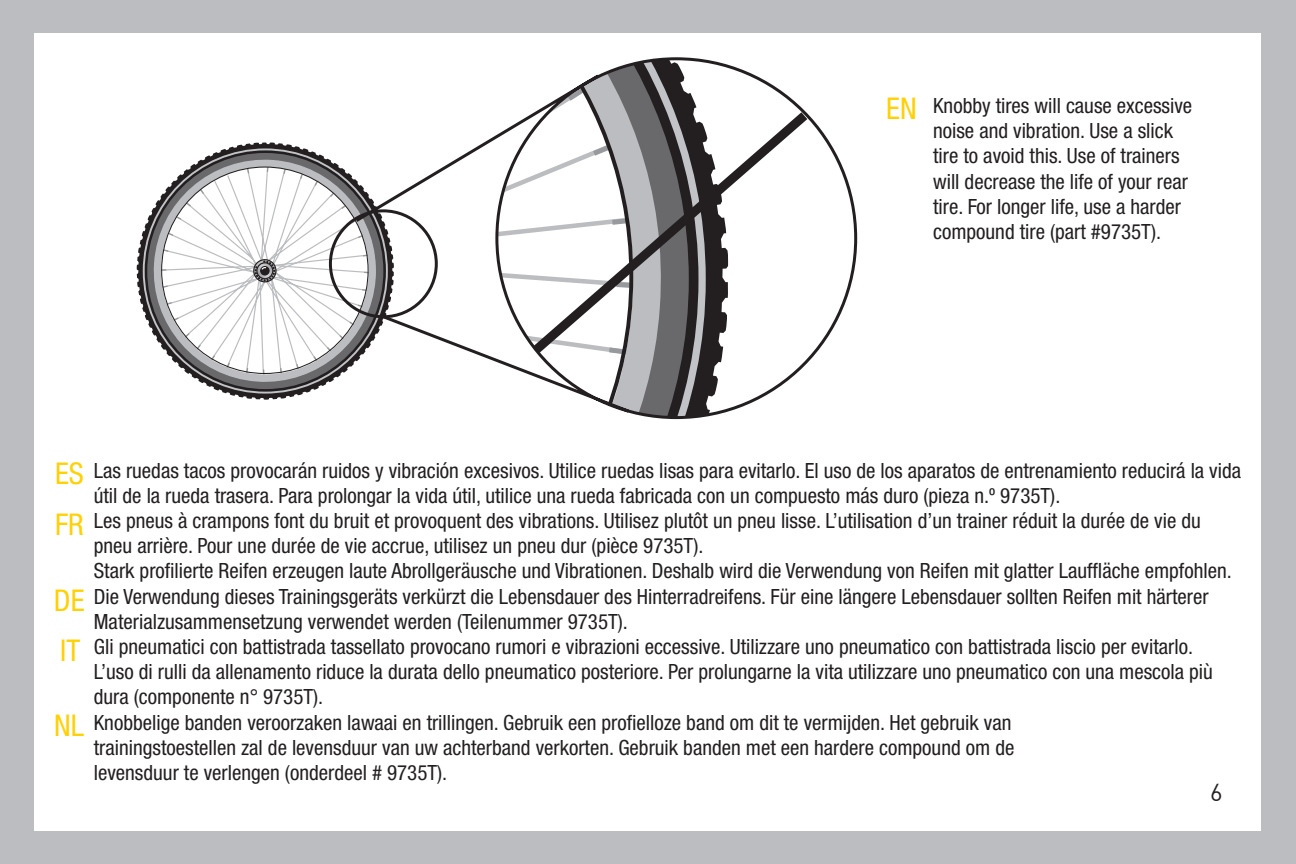
<style>
.page{position:relative;width:1296px;height:864px;background:#bcbdc0}
.page>*{position:absolute;margin:0;border:0;box-sizing:border-box;transform-origin:0 0}
.t1{font:condensed 30px/50.7px "Helvetica Neue LT Std";color:#fed105}
.t2{font:24px "DIN";color:#231f20}
.t3{font:condensed 21px/25.2px "Helvetica Neue LT Std";color:#231f20}
</style>
<div class="page">
<div style="left:35px;top:33px;width:1226px;height:798px;background:#fff"></div>
<svg style="left:137px;top:143px;width:180px;height:257px"></svg>
<svg style="left:147px;top:153px;width:176px;height:236px"></svg>
<svg style="left:150px;top:156px;width:191px;height:230px"></svg>
<svg style="left:160px;top:166px;width:192px;height:209px"></svg>
<svg style="left:352px;top:57px;width:506px;height:363px"></svg>
<svg style="left:523px;top:103px;width:294px;height:260px"></svg>
<h1 class="t1" style="left:886px;top:83px;width:32px">EN</h1>
<p class="t3" style="left:933px;top:93px;width:261px">Knobby tires will cause excessive noise and vibration. Use a slick tire to avoid this. Use of trainers will decrease the life of your rear tire. For longer life, use a harder compound tire (part #9735T).</p>
<h1 class="t1" style="left:55px;top:448px;width:30px">ES<br>FR</h1>
<h1 class="t1" style="left:54px;top:574px;width:32px">DE<br>IT</h1>
<h1 class="t1" style="left:54px;top:700px;width:31px">NL</h1>
<p class="t3" style="left:94px;top:457px;width:1149px">Las ruedas tacos provocarán ruidos y vibración excesivos. Utilice ruedas lisas para evitarlo. El uso de los aparatos de entrenamiento reducirá la vida útil de la rueda trasera. Para prolongar la vida útil, utilice una rueda fabricada con un compuesto más duro (pieza n.º 9735T).<br>Les pneus à crampons font du bruit et provoquent des vibrations. Utilisez plutôt un pneu lisse. L’utilisation d’un trainer réduit la durée de vie du pneu arrière. Pour une durée de vie accrue, utilisez un pneu dur (pièce 9735T).<br>Stark profilierte Reifen erzeugen laute Abrollgeräusche und Vibrationen. Deshalb wird die Verwendung von Reifen mit glatter Lauffläche empfohlen.<br>Die Verwendung dieses Trainingsgeräts verkürzt die Lebensdauer des Hinterradreifens. Für eine längere Lebensdauer sollten Reifen mit härterer Materialzusammensetzung verwendet werden (Teilenummer 9735T).<br>Gli pneumatici con battistrada tassellato provocano rumori e vibrazioni eccessive. Utilizzare uno pneumatico con battistrada liscio per evitarlo.<br>L’uso di rulli da allenamento riduce la durata dello pneumatico posteriore. Per prolungarne la vita utilizzare uno pneumatico con una mescola più dura (componente n° 9735T).<br>Knobbelige banden veroorzaken lawaai en trillingen. Gebruik een profielloze band om dit te vermijden. Het gebruik van<br>trainingstoestellen zal de levensduur van uw achterband verkorten. Gebruik banden met een hardere compound om de<br>levensduur te verlengen (onderdeel # 9735T).</p>
<p class="t2" style="left:1210px;top:777px;width:14px">6</p>
</div>
